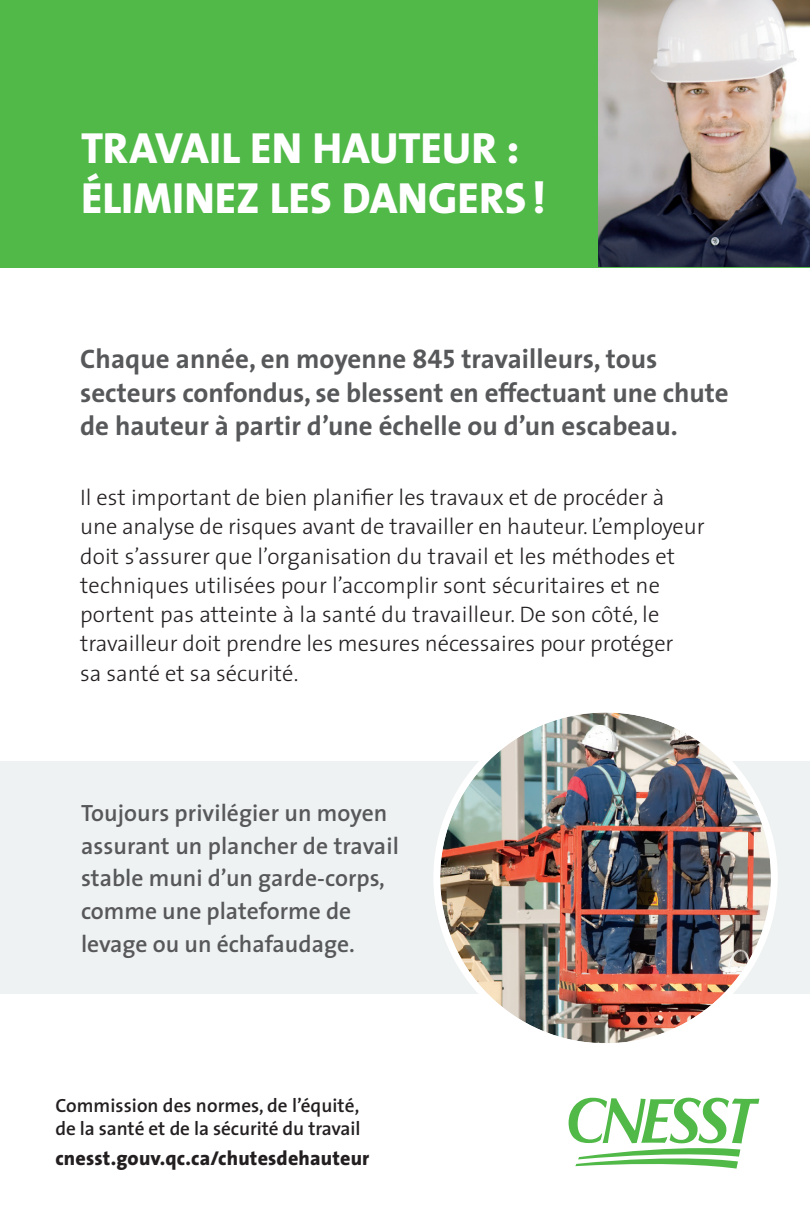
<style>
.page{position:relative;width:810px;height:1215px;background:#fff}
.page>*{position:absolute;margin:0;border:0;box-sizing:border-box;transform-origin:0 0}
.t1{font:800 43.88px/49.5px "The Sans";color:#fff}
.t2{font:700 27px/33.8px "The Sans";color:#57585a}
.t3{font:600 23.62px/32.6px "The Sans";color:#57585a}
.t4{font:300 22.5px/29.2px "The Sans";color:#231f20}
.t5{font:800 20.03px "The Sans";letter-spacing:.01em;color:#231f20}
.t6{font:600 19.12px/23.2px "The Sans";letter-spacing:-.005em;color:#231f20}
.s1{font-family:"The Sans Bold Caps";font-weight:400}
</style>
<div class="page">
<div style="left:0;top:761px;width:810px;height:233px;background:#eff2f2"></div>
<div style="left:0;top:0;width:810px;height:267px;background:#51b948"></div>
<svg style="left:569px;top:1098px;width:190px;height:71px"></svg>
<img style="left:598px;top:0;width:212px;height:267px">
<img style="left:440px;top:712px;width:331px;height:331px;border-radius:165px">
<h1 class="t1" style="left:81px;top:122px;width:466px">TRAVAIL EN HAUTEUR :<br>ÉLIMINEZ LES DANGERS !</h1>
<p class="t2" style="left:80px;top:341px;width:650px">Chaque année, en moyenne <span class="s1">845</span> travailleurs, tous secteurs confondus, se blessent en effectuant une chute de hauteur à partir d’une échelle ou d’un escabeau.</p>
<p class="t4" style="left:80px;top:482px;width:626px">Il est important de bien planifier les travaux et de procéder à une analyse de risques avant de travailler en hauteur. L’employeur doit s’assurer que l’organisation du travail et les méthodes et techniques utilisées pour l’accomplir sont sécuritaires et ne portent pas atteinte à la santé du travailleur. De son côté, le travailleur doit prendre les mesures nécessaires pour protéger<br>sa santé et sa sécurité.</p>
<p class="t3" style="left:81px;top:796px;width:319px">Toujours privilégier un moyen assurant un plancher de travail stable muni d’un garde-corps, comme une plateforme de levage ou un échafaudage.</p>
<p class="t6" style="left:55px;top:1094px;width:307px">Commission des normes, de l’équité, de la santé et de la sécurité du travail</p>
<p class="t5" style="left:55px;top:1142px;width:315px">cnesst.gouv.qc.ca/chutesdehauteur</p>
</div>
